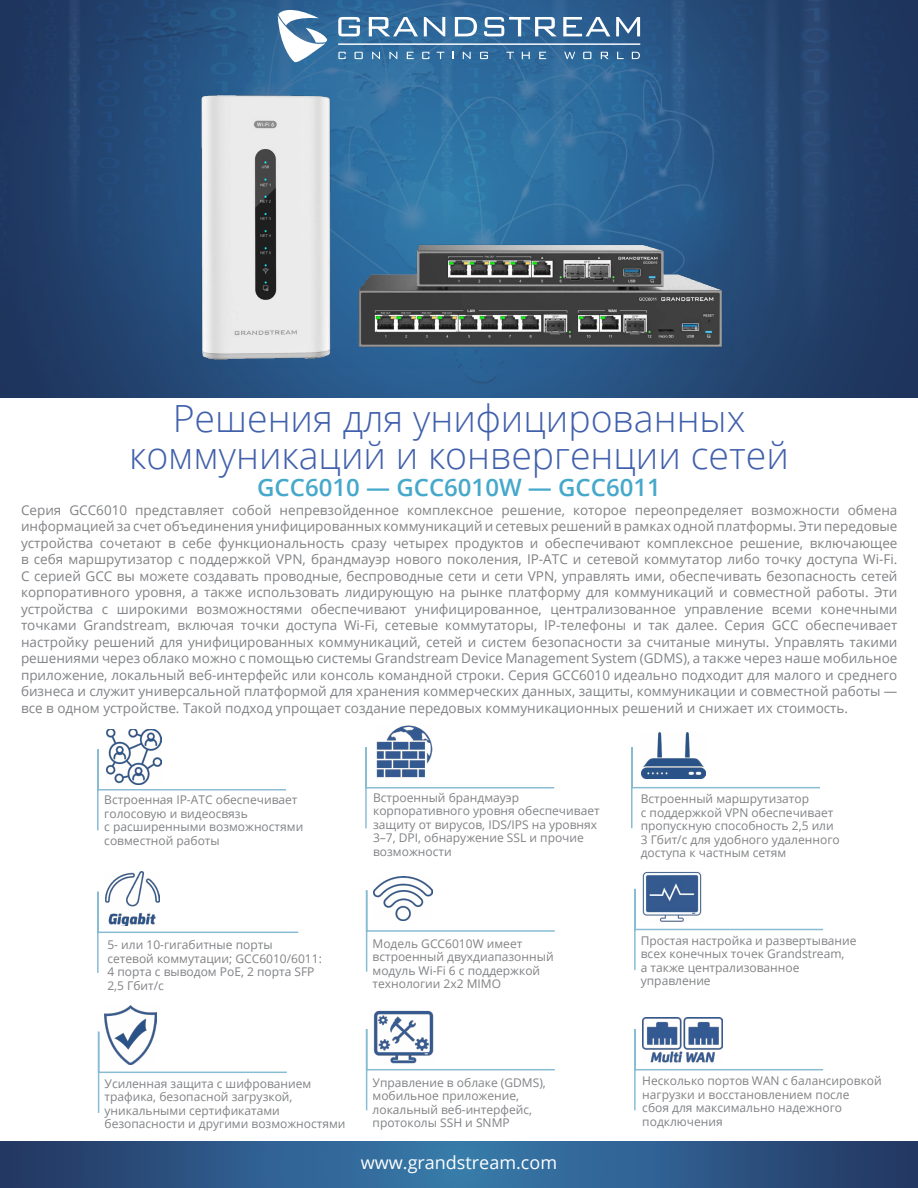
<style>
.page{position:relative;width:918px;height:1188px;background:#fff}
.page>*{position:absolute;margin:0;border:0;box-sizing:border-box;transform-origin:0 0}
.t1{font:300 37.5px/37.5px "Open Sans";color:#4160ac;text-align:center}
.t2{font:600 24px "Open Sans";color:#46a8ca}
.t3{font:18px "Open Sans";color:#fff}
.t4{font:13.5px/16.5px "Open Sans";color:#808285;text-align:justify}
.t5{font:12px/13.5px "Open Sans";color:#808285}
</style>
<div class="page">
<img style="left:0;top:0;width:918px;height:397px">
<svg style="left:278px;top:10px;width:49px;height:52px"></svg>
<svg style="left:338px;top:17px;width:22px;height:19px"></svg>
<svg style="left:369px;top:17px;width:49px;height:19px"></svg>
<svg style="left:424px;top:17px;width:21px;height:19px"></svg>
<svg style="left:455px;top:17px;width:22px;height:19px"></svg>
<svg style="left:484px;top:17px;width:73px;height:19px"></svg>
<svg style="left:563px;top:17px;width:47px;height:19px"></svg>
<svg style="left:616px;top:17px;width:24px;height:19px"></svg>
<svg style="left:338px;top:52px;width:8px;height:7px"></svg>
<svg style="left:355px;top:52px;width:8px;height:7px"></svg>
<svg style="left:372px;top:52px;width:8px;height:7px"></svg>
<svg style="left:389px;top:52px;width:8px;height:7px"></svg>
<svg style="left:407px;top:52px;width:7px;height:7px"></svg>
<svg style="left:422px;top:52px;width:8px;height:7px"></svg>
<svg style="left:437px;top:52px;width:7px;height:7px"></svg>
<svg style="left:463px;top:52px;width:8px;height:7px"></svg>
<svg style="left:480px;top:52px;width:8px;height:7px"></svg>
<svg style="left:506px;top:52px;width:8px;height:7px"></svg>
<svg style="left:522px;top:52px;width:8px;height:7px"></svg>
<svg style="left:539px;top:52px;width:7px;height:7px"></svg>
<svg style="left:632px;top:52px;width:8px;height:7px"></svg>
<svg style="left:583px;top:52px;width:8px;height:7px"></svg>
<svg style="left:601px;top:52px;width:8px;height:7px"></svg>
<svg style="left:617px;top:52px;width:7px;height:7px"></svg>
<svg style="left:564px;top:52px;width:11px;height:7px"></svg>
<hr style="left:338px;top:44px;width:302px;height:1px;background:#fff">
<svg style="left:0;top:1142px;width:918px;height:46px;background:#2d5988"></svg>
<svg style="left:97px;top:749px;width:189px;height:82px"></svg>
<svg style="left:97px;top:891px;width:202px;height:82px"></svg>
<svg style="left:365px;top:747px;width:190px;height:82px"></svg>
<svg style="left:631px;top:747px;width:189px;height:82px"></svg>
<img style="left:641px;top:732px;width:64px;height:46px">
<svg style="left:365px;top:889px;width:190px;height:83px"></svg>
<svg style="left:634px;top:888px;width:190px;height:83px"></svg>
<svg style="left:97px;top:1031px;width:190px;height:82px"></svg>
<svg style="left:365px;top:1029px;width:190px;height:82px"></svg>
<svg style="left:634px;top:1028px;width:190px;height:83px"></svg>
<img style="left:372px;top:1010px;width:62px;height:55px">
<img style="left:183px;top:89px;width:552px;height:279px">
<img style="left:106px;top:729px;width:56px;height:55px">
<img style="left:376px;top:725px;width:57px;height:55px">
<img style="left:106px;top:872px;width:54px;height:54px">
<img style="left:373px;top:877px;width:59px;height:43px">
<img style="left:641px;top:871px;width:61px;height:53px">
<img style="left:104px;top:1006px;width:52px;height:58px">
<img style="left:643px;top:1017px;width:80px;height:48px">
<h1 class="t1" style="left:129px;top:398px;width:661px">Решения для унифицированных коммуникаций и конвергенции сетей</h1>
<p class="t4" style="left:21px;top:501px;width:878px">Серия GCC6010 представляет собой непревзойденное комплексное решение, которое переопределяет возможности обмена информацией за счет объединения унифицированных коммуникаций и сетевых решений в рамках одной платформы. Эти передовые устройства сочетают в себе функциональность сразу четырех продуктов и обеспечивают комплексное решение, включающее в себя маршрутизатор с поддержкой VPN, брандмауэр нового поколения, IP-АТС и сетевой коммутатор либо точку доступа Wi-Fi.<br>С серией GCC вы можете создавать проводные, беспроводные сети и сети VPN, управлять ими, обеспечивать безопасность сетей корпоративного уровня, а также использовать лидирующую на рынке платформу для коммуникаций и совместной работы. Эти устройства с широкими возможностями обеспечивают унифицированное, централизованное управление всеми конечными точками Grandstream, включая точки доступа Wi-Fi, сетевые коммутаторы, IP-телефоны и так далее. Серия GCC обеспечивает настройку решений для унифицированных коммуникаций, сетей и систем безопасности за считаные минуты. Управлять такими решениями через облако можно с помощью системы Grandstream Device Management System (GDMS), а также через наше мобильное приложение, локальный веб-интерфейс или консоль командной строки. Серия GCC6010 идеально подходит для малого и среднего бизнеса и служит универсальной платформой для хранения коммерческих данных, защиты, коммуникации и совместной работы — все в одном устройстве. Такой подход упрощает создание передовых коммуникационных решений и снижает их стоимость.</p>
<h2 class="t2" style="left:257px;top:471px;width:405px">GCC6010 — GCC6010W — GCC6011</h2>
<p class="t5" style="left:104px;top:793px;width:200px">Встроенная IP-АТС обеспечивает голосовую и видеосвязь<br>с расширенными возможностями совместной работы</p>
<p class="t5" style="left:107px;top:938px;width:216px">5- или 10-гигабитные порты сетевой коммутации; GCC6010/6011:<br>4 порта с выводом PoE, 2 порта SFP<br>2,5 Гбит/с</p>
<p class="t5" style="left:373px;top:790px;width:228px">Встроенный брандмауэр корпоративного уровня обеспечивает защиту от вирусов, IDS/IPS на уровнях<br>3–7, DPI, обнаружение SSL и прочие возможности</p>
<p class="t5" style="left:641px;top:792px;width:201px">Встроенный маршрутизатор<br>с поддержкой VPN обеспечивает пропускную способность 2,5 или<br>3 Гбит/с для удобного удаленного доступа к частным сетям</p>
<p class="t5" style="left:373px;top:936px;width:183px">Модель GCC6010W имеет встроенный двухдиапазонный модуль Wi-Fi 6 с поддержкой технологии 2x2 MIMO</p>
<p class="t5" style="left:641px;top:933px;width:217px">Простая настройка и развертывание всех конечных точек Grandstream,<br>а также централизованное управление</p>
<p class="t5" style="left:105px;top:1076px;width:242px">Усиленная защита с шифрованием трафика, безопасной загрузкой, уникальными сертификатами безопасности и другими возможностями</p>
<p class="t5" style="left:373px;top:1075px;width:175px">Управление в облаке (GDMS), мобильное приложение, локальный веб-интерфейс, протоколы SSH и SNMP</p>
<p class="t5" style="left:642px;top:1074px;width:241px">Несколько портов WAN с балансировкой нагрузки и восстановлением после<br>сбоя для максимально надежного подключения</p>
<h3 class="t3" style="left:361px;top:1151px;width:198px">www.grandstream.com</h3>
</div>
